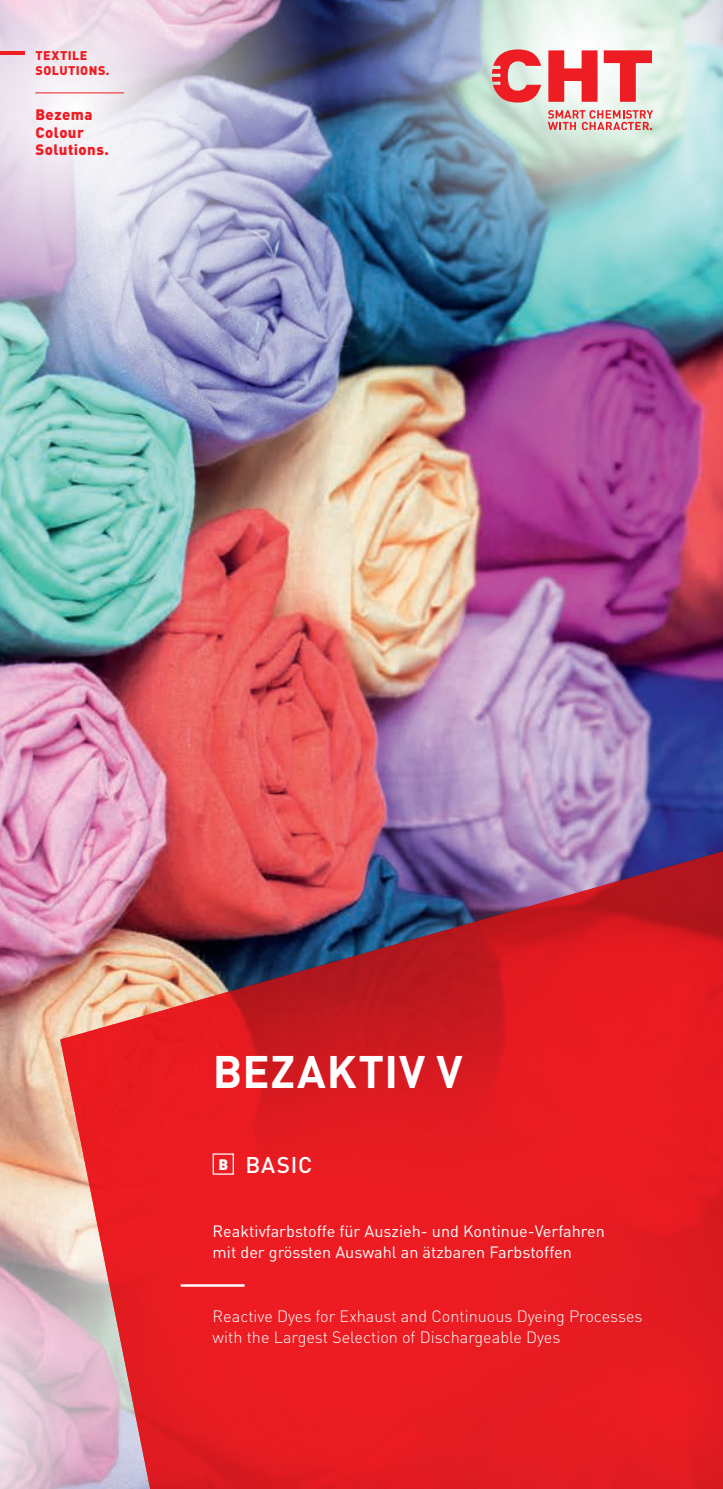
<style>
.page{position:relative;width:723px;height:1489px;background:#fff}
.page>*{position:absolute;margin:0;border:0;box-sizing:border-box;transform-origin:0 0}
.t1{font:700 45px "DIN Pro";letter-spacing:.02em;color:#fff}
.t2{font:500 22.5px "DIN Pro";letter-spacing:.035em;color:#fff}
.t3{font:300 16.25px/21.2px "DIN Pro";color:#fff}
.t4{font:16.25px/21.2px "DIN Pro";color:#fff}
.t5{font:900 15px/17.5px "DIN Pro";letter-spacing:.025em;color:#ee1d23}
.t6{font:900 12.5px/15px "DIN Pro";letter-spacing:.035em;color:#ee1d23}
.s1{font-weight:900;font-size:15px}
</style>
<div class="page">
<img style="left:0;top:315px;width:723px;height:670px">
<img style="left:352px;top:0;width:371px;height:315px">
<svg style="left:319px;top:0;width:33px;height:385px;background:#4c6692"></svg>
<img style="left:0;top:0;width:319px;height:476px">
<svg style="left:0;top:1064px;width:60px;height:85px;background:#dcad92"></svg>
<svg style="left:0;top:1149px;width:60px;height:339px;background:#dfc1c3"></svg>
<svg style="left:60px;top:845px;width:663px;height:643px;background:#d62e36"></svg>
<hr style="left:0;top:51px;width:25px;height:4px;background:#ee1d23">
<hr style="left:35px;top:92px;width:89px;height:1px;background:#ee1d23">
<svg style="left:548px;top:50px;width:49px;height:52px"></svg>
<svg style="left:604px;top:50px;width:48px;height:52px"></svg>
<svg style="left:548px;top:110px;width:104px;height:20px;background:#e5a39f"></svg>
<svg style="left:492px;top:49px;width:49px;height:54px;background:#e58180"></svg>
<div style="left:213px;top:1153px;width:21px;height:21px;border:1px solid #fff"></div>
<hr style="left:181px;top:1284px;width:63px;height:2px;background:#fff">
<p class="t6" style="left:35px;top:47px;width:76px">TEXTILE<br>SOLUTIONS.</p>
<p class="t5" style="left:35px;top:105px;width:75px">Bezema<br>Colour<br>Solutions.</p>
<h1 class="t1" style="left:213px;top:1040px;width:251px">BEZAKTIV V</h1>
<h2 class="t2" style="left:218px;top:1149px;width:95px"><span class="s1">B</span> BASIC</h2>
<p class="t4" style="left:213px;top:1219px;width:394px">Reaktivfarbstoffe für Auszieh- und Kontinue-Verfahren mit der grössten Auswahl an ätzbaren Farbstoffen</p>
<p class="t3" style="left:213px;top:1304px;width:431px">Reactive Dyes for Exhaust and Continuous Dyeing Processes with the Largest Selection of Dischargeable Dyes</p>
</div>
